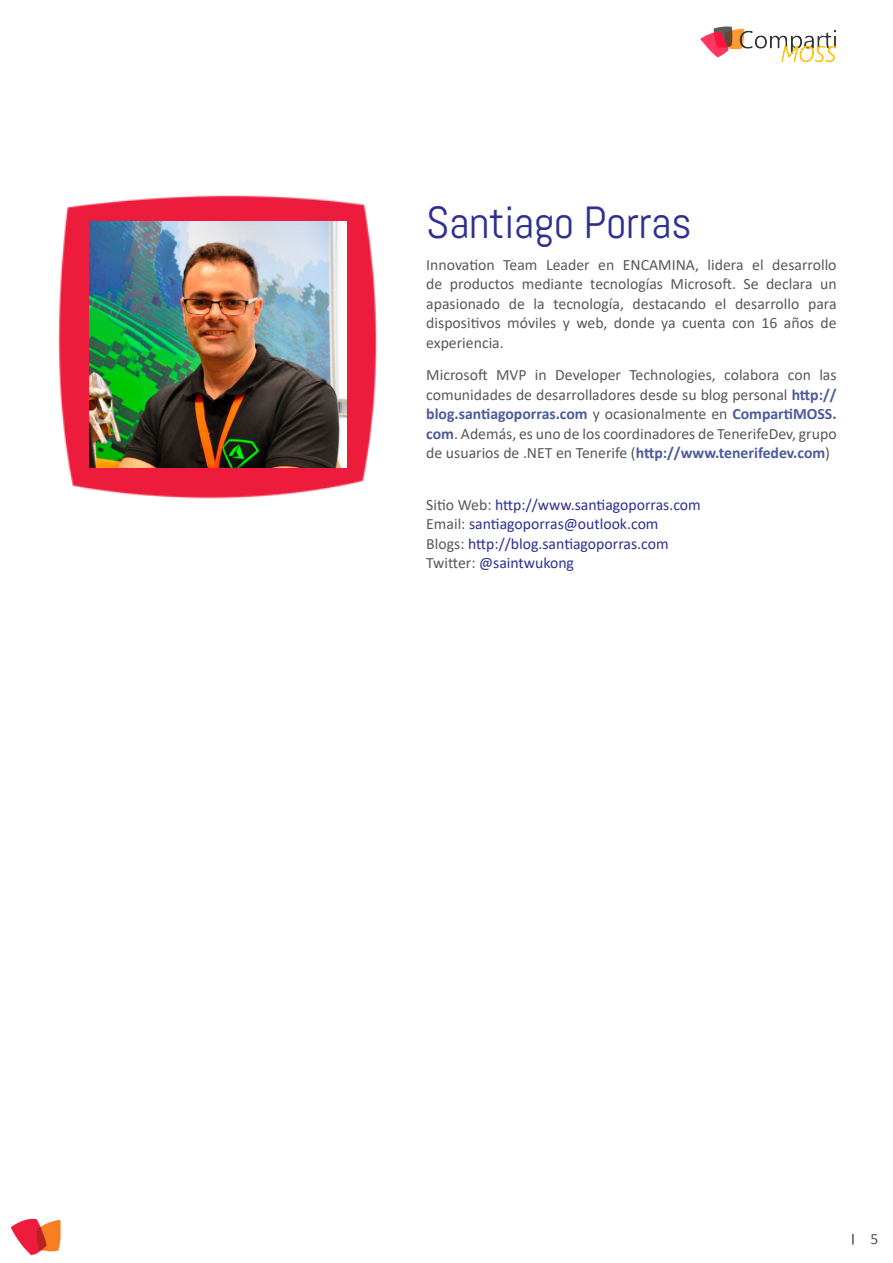
<style>
.page{position:relative;width:893px;height:1263px;background:#fff}
.page>*{position:absolute;margin:0;border:0;box-sizing:border-box;transform-origin:0 0}
.text{font:45px "Abel";letter-spacing:-.01em;color:#2e3092}
.text-2{font:15.75px/19.5px "Calibri";color:#57585a;text-align:justify}
.text-3{font:15.75px "Calibri";color:#2e3092}
.s1{font-weight:700;color:#4d5a9e}
.s2{color:#57585a}
</style>
<div class="page">
<img style="left:12px;top:1219px;width:49px;height:36px">
<svg style="left:852px;top:1234px;width:2px;height:10px"></svg>
<img style="left:700px;top:26px;width:137px;height:36px">
<img style="left:58px;top:195px;width:319px;height:304px">
<img style="left:90px;top:222px;width:256px;height:245px">
<p class="text" style="left:426px;top:193px;width:267px">Santiago Porras</p>
<p class="text-2" style="left:426px;top:254px;width:412px">Innovation Team Leader en ENCAMINA, lidera el desarrollo de productos mediante tecnologías Microsoft. Se declara un apasionado de la tecnología, destacando el desarrollo para dispositivos móviles y web, donde ya cuenta con 16 años de experiencia.</p>
<p class="text-2" style="left:426px;top:365px;width:412px">Microsoft MVP in Developer Technologies, colabora con las comunidades de desarrolladores desde su blog personal <span class="s1">http:// blog.santiagoporras.com</span> y ocasionalmente en <span class="s1">CompartiMOSS. com</span>. Además, es uno de los coordinadores de TenerifeDev, grupo de usuarios de .NET en Tenerife (<span class="s1">http://www.tenerifedev.com</span>)</p>
<p class="text-3" style="left:426px;top:494px;width:276px"><span class="s2">Sitio Web:</span> http://www.santiagoporras.com</p>
<p class="text-3" style="left:426px;top:513px;width:234px"><span class="s2">Email:</span> santiagoporras@outlook.com</p>
<p class="text-3" style="left:426px;top:533px;width:244px"><span class="s2">Blogs:</span> http://blog.santiagoporras.com</p>
<p class="text-3" style="left:426px;top:552px;width:149px"><span class="s2">Twitter:</span> @saintwukong</p>
<p class="text-2" style="left:870px;top:1228px;width:9px">5</p>
</div>
